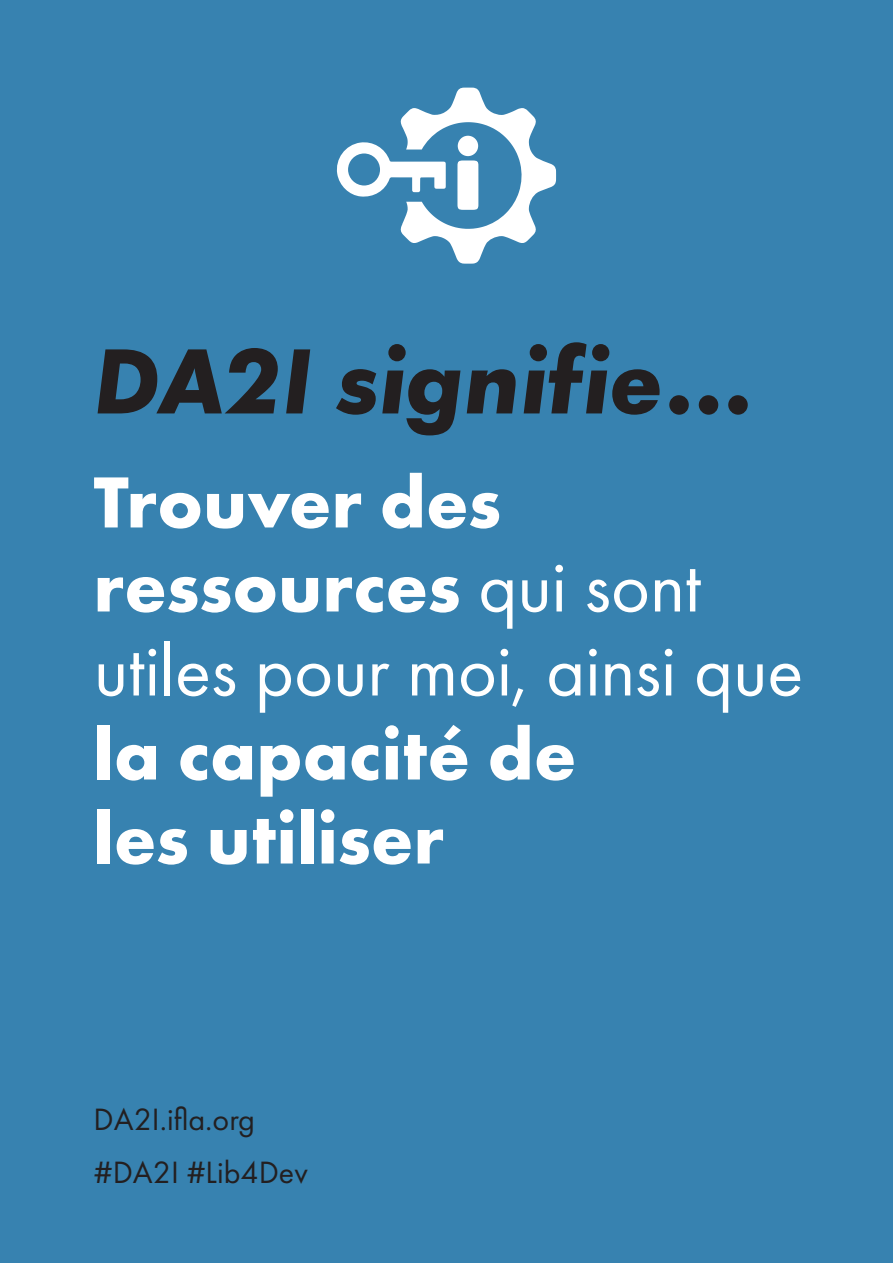
<style>
.page{position:relative;width:893px;height:1263px;background:#3782b0}
.page>*{position:absolute;margin:0;border:0;box-sizing:border-box;transform-origin:0 0}
.t1{font:italic 700 96px "Futura PT";color:#231f20}
.futura_25_6_28{font:700 75px/84px "Futura PT";color:#fff}
.t2{font:32.1px "Futura PT";color:#231f20}
.s1{font-weight:400}
</style>
<div class="page">
<svg style="left:336px;top:88px;width:220px;height:176px"></svg>
<p class="t1" style="left:94px;top:322px;width:662px">DA2I signifie...</p>
<p class="futura_25_6_28" style="left:94px;top:458px;width:711px">Trouver des ressources <span class="s1">qui sont utiles pour moi, ainsi que </span>la capacité de<br>les utiliser</p>
<p class="t2" style="left:94px;top:1100px;width:163px">DA2I.ifla.org</p>
<p class="t2" style="left:94px;top:1153px;width:216px">#DA2I #Lib4Dev</p>
</div>
